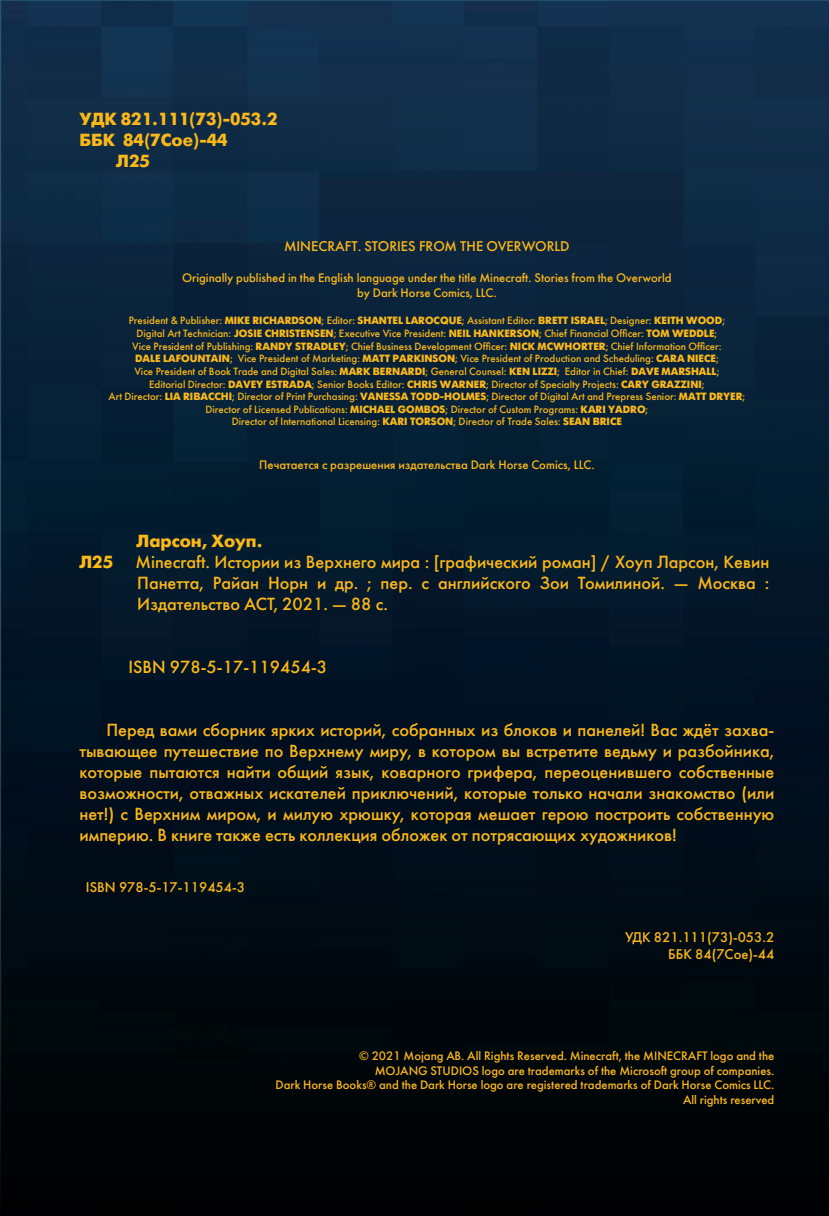
<style>
.page{position:relative;width:829px;height:1216px;background:#fff}
.page>*{position:absolute;margin:0;border:0;box-sizing:border-box;transform-origin:0 0}
.t1{font:17.5px/21px "Futura Futuris";color:#fcb817;text-align:justify}
.t2{font:700 17.5px "Futura Futuris";color:#fcb817}
.t3{font:14px/16.8px "Futura Futuris";color:#fcb817;text-align:right}
.t4{font:12.25px/14.7px "Futura Futuris";color:#fcb817;text-align:center}
.t5{font:10.5px/12.6px "Futura Futuris";color:#fcb817;text-align:center}
.s1{font-weight:700}
</style>
<div class="page">
<img style="left:0;top:0;width:828px;height:1215px">
<h1 class="t2" style="left:79px;top:109px;width:200px">УДК 821.111(73)-053.2</h1>
<h1 class="t2" style="left:79px;top:130px;width:150px">ББК 84(7Сое)-44</h1>
<h1 class="t2" style="left:116px;top:151px;width:35px">Л25</h1>
<h2 class="t3" style="left:284px;top:239px;width:287px">MINECRAFT. STORIES FROM THE OVERWORLD</h2>
<p class="t4" style="left:182px;top:272px;width:491px">Originally published in the English language under the title Minecraft. Stories from the Overworld by Dark Horse Comics, LLC.</p>
<p class="t5" style="left:108px;top:315px;width:638px">President &amp; Publisher: <span class="s1">MIKE RICHARDSON</span>; Editor: <span class="s1">SHANTEL LAROCQUE</span>; Assistant Editor: <span class="s1">BRETT ISRAEL</span>; Designer: <span class="s1">KEITH WOOD</span>;<br>Digital Art Technician: <span class="s1">JOSIE CHRISTENSEN</span>; Executive Vice President: <span class="s1">NEIL HANKERSON</span>; Chief Financial Officer: <span class="s1">TOM WEDDLE</span>;<br>Vice President of Publishing: <span class="s1">RANDY STRADLEY</span>; Chief Business Development Officer: <span class="s1">NICK MCWHORTER</span>; Chief Information Officer:<br><span class="s1">DALE LAFOUNTAIN</span>; Vice President of Marketing: <span class="s1">MATT PARKINSON</span>; Vice President of Production and Scheduling: <span class="s1">CARA NIECE</span>;<br>Vice President of Book Trade and Digital Sales: <span class="s1">MARK BERNARDI</span>; General Counsel: <span class="s1">KEN LIZZI</span>; Editor in Chief: <span class="s1">DAVE MARSHALL</span>;<br>Editorial Director: <span class="s1">DAVEY ESTRADA</span>; Senior Books Editor: <span class="s1">CHRIS WARNER</span>; Director of Specialty Projects: <span class="s1">CARY GRAZZINI</span>;<br>Art Director: <span class="s1">LIA RIBACCHI</span>; Director of Print Purchasing: <span class="s1">VANESSA TODD-HOLMES</span>; Director of Digital Art and Prepress Senior: <span class="s1">MATT DRYER</span>; Director of Licensed Publications: <span class="s1">MICHAEL GOMBOS</span>; Director of Custom Programs: <span class="s1">KARI YADRO</span>;<br>Director of International Licensing: <span class="s1">KARI TORSON</span>; Director of Trade Sales: <span class="s1">SEAN BRICE</span></p>
<p class="t4" style="left:259px;top:459px;width:337px">Печатается с разрешения издательства Dark Horse Comics, LLC.</p>
<h1 class="t2" style="left:136px;top:531px;width:127px">Ларсон, Хоуп.</h1>
<h1 class="t2" style="left:79px;top:552px;width:35px">Л25</h1>
<h1 class="t1" style="left:135px;top:553px;width:635px">Minecraft. Истории из Верхнего мира : [графический роман] / Хоуп Ларсон, Кевин Панетта, Райан Норн и др. ; пер. с английского Зои Томилиной. — Москва :<br>Издательство АСТ, 2021. — 88 с.</h1>
<h1 class="t1" style="left:128px;top:658px;width:200px">ISBN 978-5-17-119454-3</h1>
<p class="t1" style="left:79px;top:721px;width:696px;text-indent:27px">Перед вами сборник ярких историй, собранных из блоков и панелей! Вас ждёт захва&shy;тывающее путешествие по Верхнему миру, в котором вы встретите ведьму и разбойника, которые пытаются найти общий язык, коварного грифера, переоценившего собственные возможности, отважных искателей приключений, которые только начали знакомство (или нет!) с Верхним миром, и милую хрюшку, которая мешает герою построить собственную империю. В книге также есть коллекция обложек от потрясающих художников!</p>
<h2 class="t3" style="left:86px;top:879px;width:161px">ISBN 978-5-17-119454-3</h2>
<h2 class="t3" style="left:625px;top:930px;width:151px">УДК 821.111(73)-053.2<br>ББК 84(7Сое)-44</h2>
<p class="t4" style="left:275px;top:1049px;width:500px;text-align:right">© 2021 Mojang AB. All Rights Reserved. Minecraft, the MINECRAFT logo and the<br>MOJANG STUDIOS logo are trademarks of the Microsoft group of companies.<br>Dark Horse Books® and the Dark Horse logo are registered trademarks of Dark Horse Comics LLC.<br>All rights reserved</p>
</div>
